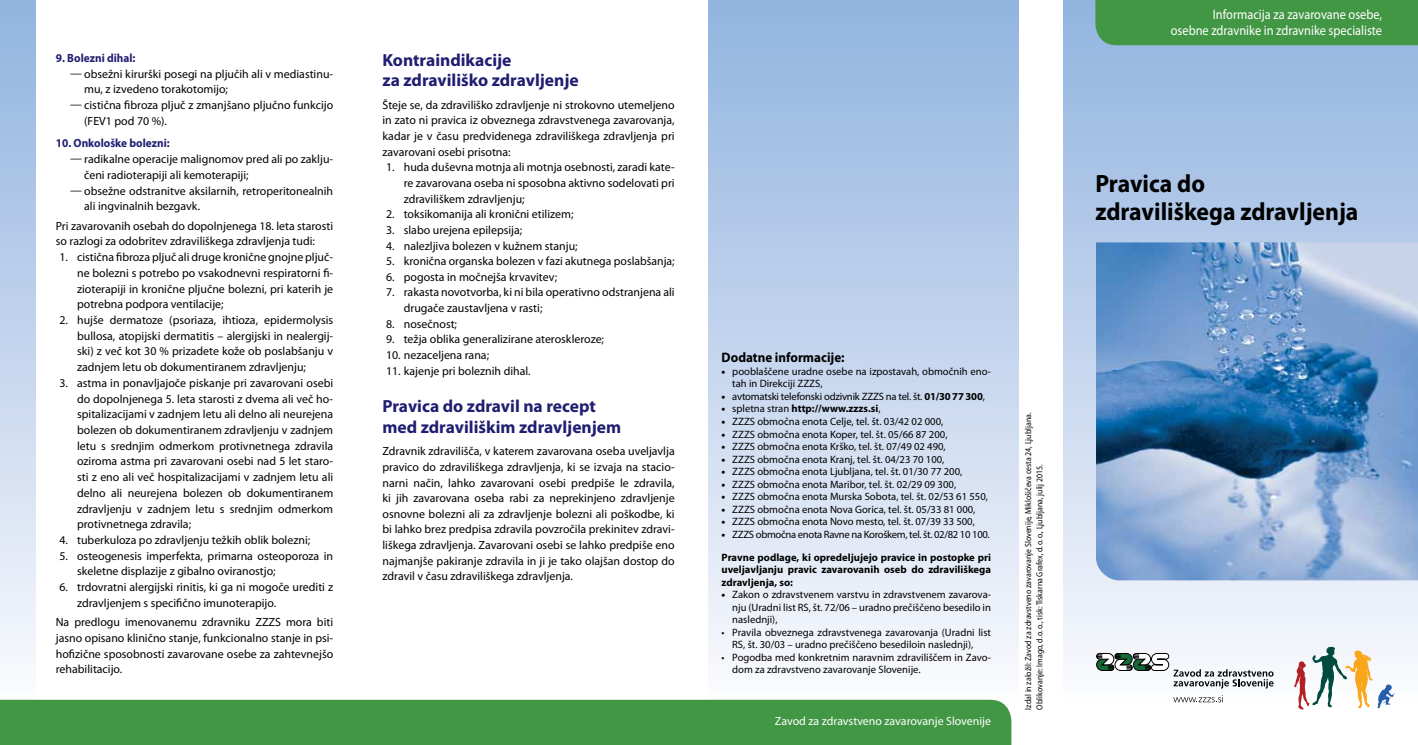
<style>
.page{position:relative;width:1418px;height:745px;background:#fff}
.page>*{position:absolute;margin:0;border:0;box-sizing:border-box;transform-origin:0 0}
.t1{font:700 25px/27.5px "Myriad Pro";color:#000;scale:.95 1}
.t2{font:700 17.5px/20px "Myriad Pro";color:#211e71}
.t3{font:13.75px/16.2px "Myriad Pro";color:#fff;text-align:right;scale:.9 1}
.t4{font:700 13.75px "Myriad Pro";color:#000;scale:.95 1}
.t5{font:11.88px/15.8px "Myriad Pro";color:#000;text-align:justify}
.t6{font:11.88px "Myriad Pro";color:#fff}
.t7{font:700 11.88px "Myriad Pro";color:#211e71;scale:.95 1}
.t8{font:10.62px/12.5px "Myriad Pro";color:#000}
.t9{font:10.62px/23.1px "Myriad Pro";letter-spacing:-.03em;color:#000}
.t10{font:700 10.62px/12.5px "Myriad Pro";color:#000}
.t11{font:10.62px "Myriad Pro";letter-spacing:-.02em;color:#000}
.t12{font:8.75px/11.2px "Myriad Pro";color:#000;scale:.9 1}
.s1{font-weight:900}
.s2{font-weight:700}
.s3{font-weight:400}
</style>
<div class="page">
<div style="left:709px;top:0;width:309px;height:709px;background:linear-gradient(to bottom,#90b3df,#fbfafd)"></div>
<div style="left:0;top:0;width:35px;height:709px;background:linear-gradient(to bottom,#90b3df,#fbfafd)"></div>
<div style="left:0;top:699px;width:1011px;height:45px;background:#429745"></div>
<div style="left:1063px;top:0;width:354px;height:709px;background:linear-gradient(to bottom,#90b3df,#fbfafd)"></div>
<img style="left:1096px;top:242px;width:321px;height:338px">
<div style="left:1095px;top:0;width:322px;height:45px;background:#429745"></div>
<svg style="left:1095px;top:652px;width:178px;height:36px"></svg>
<svg style="left:1173px;top:694px;width:50px;height:8px"></svg>
<svg style="left:1293px;top:646px;width:101px;height:63px"></svg>
<p class="t7" style="left:56px;top:50px;width:85px">9. Bolezni dihal:</p>
<p class="t5" style="left:70px;top:65px;width:265px">Ū obsežni kirurški posegi na pljučih ali v mediastinu-</p>
<p class="t5" style="left:84px;top:81px;width:145px">mu, z izvedeno torakotomijo;</p>
<p class="t5" style="left:70px;top:97px;width:265px">Ū cistična fibroza pljuč z zmanjšano pljučno funkcijo</p>
<p class="t5" style="left:84px;top:112px;width:84px">(FEV1 pod 70 %).</p>
<p class="t7" style="left:56px;top:136px;width:121px">10. Onkološke bolezni:</p>
<p class="t5" style="left:70px;top:151px;width:265px">Ū radikalne operacije malignomov pred ali po zaklju-</p>
<p class="t5" style="left:84px;top:167px;width:166px">čeni radioterapiji ali kemoterapiji;</p>
<p class="t5" style="left:70px;top:182px;width:265px">Ū obsežne odstranitve aksilarnih, retroperitonealnih</p>
<p class="t5" style="left:84px;top:198px;width:117px">ali ingvinalnih bezgavk.</p>
<p class="t5" style="left:56px;top:217px;width:279px">Pri zavarovanih osebah do dopolnjenega 18. leta starosti so razlogi za odobritev zdraviliškega zdravljenja tudi:</p>
<p class="t5" style="left:77px;top:249px;width:258px;text-indent:-18px">1. cistična fibroza pljuč ali druge kronične gnojne pljuč&shy;ne bolezni s potrebo po vsakodnevni respiratorni fi&shy;zioterapiji in kronične pljučne bolezni, pri katerih je potrebna podpora ventilacije;</p>
<p class="t5" style="left:77px;top:312px;width:258px;text-indent:-18px">2. hujše dermatoze (psoriaza, ihtioza, epidermolysis bullosa, atopijski dermatitis – alergijski in nealergij&shy;ski) z več kot 30 % prizadete kože ob poslabšanju v zadnjem letu ob dokumentiranem zdravljenju;</p>
<p class="t5" style="left:77px;top:374px;width:258px;text-indent:-18px">3. astma in ponavljajoče piskanje pri zavarovani osebi do dopolnjenega 5. leta starosti z dvema ali več ho&shy;spitalizacijami v zadnjem letu ali delno ali neurejena bolezen ob dokumentiranem zdravljenju v zadnjem letu s srednjim odmerkom protivnetnega zdravila oziroma astma pri zavarovani osebi nad 5 let staro&shy;sti z eno ali več hospitalizacijami v zadnjem letu ali delno ali neurejena bolezen ob dokumentiranem zdravljenju v zadnjem letu s srednjim odmerkom protivnetnega zdravila;</p>
<p class="t5" style="left:59px;top:531px;width:252px">4. tuberkuloza po zdravljenju težkih oblik bolezni;</p>
<p class="t5" style="left:77px;top:547px;width:258px;text-indent:-18px">5. osteogenesis imperfekta, primarna osteoporoza in skeletne displazije z gibalno oviranostjo;</p>
<p class="t5" style="left:77px;top:578px;width:258px;text-indent:-18px">6. trdovratni alergijski rinitis, ki ga ni mogoče urediti z zdravljenjem s specifično imunoterapijo.</p>
<p class="t5" style="left:56px;top:613px;width:279px">Na predlogu imenovanemu zdravniku ZZZS mora biti jasno opisano klinično stanje, funkcionalno stanje in psi&shy;hofizične sposobnosti zavarovane osebe za zahtevnejšo rehabilitacijo.</p>
<h2 class="t2" style="left:382px;top:49px;width:198px">Kontraindikacije<br>za zdraviliško zdravljenje</h2>
<p class="t5" style="left:382px;top:97px;width:294px">Šteje se, da zdraviliško zdravljenje ni strokovno utemeljeno in zato ni pravica iz obveznega zdravstvenega zavarovanja, kadar je v času predvidenega zdraviliškega zdravljenja pri zavarovani osebi prisotna:</p>
<p class="t5" style="left:404px;top:159px;width:272px;text-indent:-18px">1. huda duševna motnja ali motnja osebnosti, zaradi kate&shy;re zavarovana oseba ni sposobna aktivno sodelovati pri zdraviliškem zdravljenju;</p>
<p class="t5" style="left:386px;top:206px;width:189px">2. toksikomanija ali kronični etilizem;</p>
<p class="t5" style="left:386px;top:222px;width:138px">3. slabo urejena epilepsija;</p>
<p class="t5" style="left:386px;top:237px;width:193px">4. nalezljiva bolezen v kužnem stanju;</p>
<p class="t5" style="left:386px;top:253px;width:290px">5. kronična organska bolezen v fazi akutnega poslabšanja;</p>
<p class="t5" style="left:386px;top:268px;width:173px">6. pogosta in močnejša krvavitev;</p>
<p class="t5" style="left:404px;top:284px;width:272px;text-indent:-18px">7. rakasta novotvorba, ki ni bila operativno odstranjena ali drugače zaustavljena v rasti;</p>
<p class="t5" style="left:386px;top:315px;width:73px">8. nosečnost;</p>
<p class="t5" style="left:386px;top:331px;width:219px">9. težja oblika generalizirane ateroskleroze;</p>
<p class="t5" style="left:386px;top:347px;width:105px">10. nezaceljena rana;</p>
<p class="t5" style="left:386px;top:362px;width:146px">11. kajenje pri boleznih dihal.</p>
<h2 class="t2" style="left:382px;top:396px;width:240px">Pravica do zdravil na recept med zdraviliškim zdravljenjem</h2>
<p class="t5" style="left:382px;top:443px;width:294px">Zdravnik zdravilišča, v katerem zavarovana oseba uveljavlja pravico do zdraviliškega zdravljenja, ki se izvaja na stacio&shy;narni način, lahko zavarovani osebi predpiše le zdravila, ki jih zavarovana oseba rabi za neprekinjeno zdravljenje osnovne bolezni ali za zdravljenje bolezni ali poškodbe, ki bi lahko brez predpisa zdravila povzročila prekinitev zdravi&shy;liškega zdravljenja. Zavarovani osebi se lahko predpiše eno najmanjše pakiranje zdravila in ji je tako olajšan dostop do zdravil v času zdraviliškega zdravljenja.</p>
<p class="t4" style="left:721px;top:348px;width:131px">Dodatne informacije:</p>
<p class="t8" style="left:732px;top:365px;width:260px;text-indent:-11px"><span class="s1">•</span> pooblaščene uradne osebe na izpostavah, območnih eno&shy;tah in Direkciji ZZZS,</p>
<p class="t11" style="left:721px;top:389px;width:265px"><span class="s1">•</span> avtomatski telefonski odzivnik ZZZS na tel. št. <span class="s2">01/30 77 300</span>,</p>
<p class="t10" style="left:721px;top:402px;width:160px"><span class="s1">•</span> <span class="s3">spletna stran</span> http://www.zzzs.si<span class="s3">,</span></p>
<p class="t8" style="left:721px;top:415px;width:223px"><span class="s1">•</span> ZZZS območna enota Celje, tel. št. 03/42 02 000,</p>
<p class="t8" style="left:721px;top:427px;width:227px"><span class="s1">•</span> ZZZS območna enota Koper, tel. št. 05/66 87 200,</p>
<p class="t8" style="left:721px;top:439px;width:226px"><span class="s1">•</span> ZZZS območna enota Krško, tel. št. 07/49 02 490,</p>
<p class="t8" style="left:721px;top:452px;width:224px"><span class="s1">•</span> ZZZS območna enota Kranj, tel. št. 04/23 70 100,</p>
<p class="t8" style="left:721px;top:464px;width:242px"><span class="s1">•</span> ZZZS območna enota Ljubljana, tel. št. 01/30 77 200,</p>
<p class="t8" style="left:721px;top:477px;width:236px"><span class="s1">•</span> ZZZS območna enota Maribor, tel. št. 02/29 09 300,</p>
<p class="t8" style="left:721px;top:489px;width:268px"><span class="s1">•</span> ZZZS območna enota Murska Sobota, tel. št. 02/53 61 550,</p>
<p class="t8" style="left:721px;top:502px;width:255px"><span class="s1">•</span> ZZZS območna enota Nova Gorica, tel. št. 05/33 81 000,</p>
<p class="t8" style="left:721px;top:514px;width:255px"><span class="s1">•</span> ZZZS območna enota Novo mesto, tel. št. 07/39 33 500,</p>
<p class="t9" style="left:721px;top:522px;width:271px"><span class="s1">•</span> ZZZS območna enota Ravne na Koroškem, tel. št. 02/82 10 100.<br><span class="s2">Pravne podlage, ki opredeljujejo pravice in postopke pri</span></p>
<p class="t10" style="left:721px;top:562px;width:271px">uveljavljanju pravic zavarovanih oseb do zdraviliškega zdravljenja, so:</p>
<p class="t8" style="left:732px;top:588px;width:260px;text-align:justify;text-indent:-11px"><span class="s1">•</span> Zakon o zdravstvenem varstvu in zdravstvenem zavarova&shy;nju (Uradni list RS, št. 72/06 – uradno prečiščeno besedilo in naslednji),</p>
<p class="t8" style="left:732px;top:625px;width:260px;text-indent:-11px">• Pravila obveznega zdravstvenega zavarovanja (Uradni list<br>RS, št. 30/03 – uradno prečiščeno besediloin naslednji),</p>
<p class="t8" style="left:732px;top:650px;width:260px;text-indent:-11px">• Pogodba med konkretnim naravnim zdraviliščem in Zavo&shy;dom za zdravstveno zavarovanje Slovenije.</p>
<p class="t6" style="left:775px;top:712px;width:218px">Zavod za zdravstveno zavarovanje Slovenije</p>
<p class="t12" style="left:1022px;top:709px;width:331px;rotate:-90deg">Izdal in založil: Zavod za zdravstveno zavarovanje Slovenije, Miklošičeva cesta 24, Ljubljana.<br>Oblikovanje: Imago, d.o.o., tisk: Tiskarna Grafex, d.o.o., Ljubljana, julij 2015.</p>
<p class="t3" style="left:1170px;top:6px;width:236px">Informacija za zavarovane osebe,<br>osebne zdravnike in zdravnike specialiste</p>
<h1 class="t1" style="left:1095px;top:169px;width:278px">Pravica do<br>zdraviliškega zdravljenja</h1>
</div>
